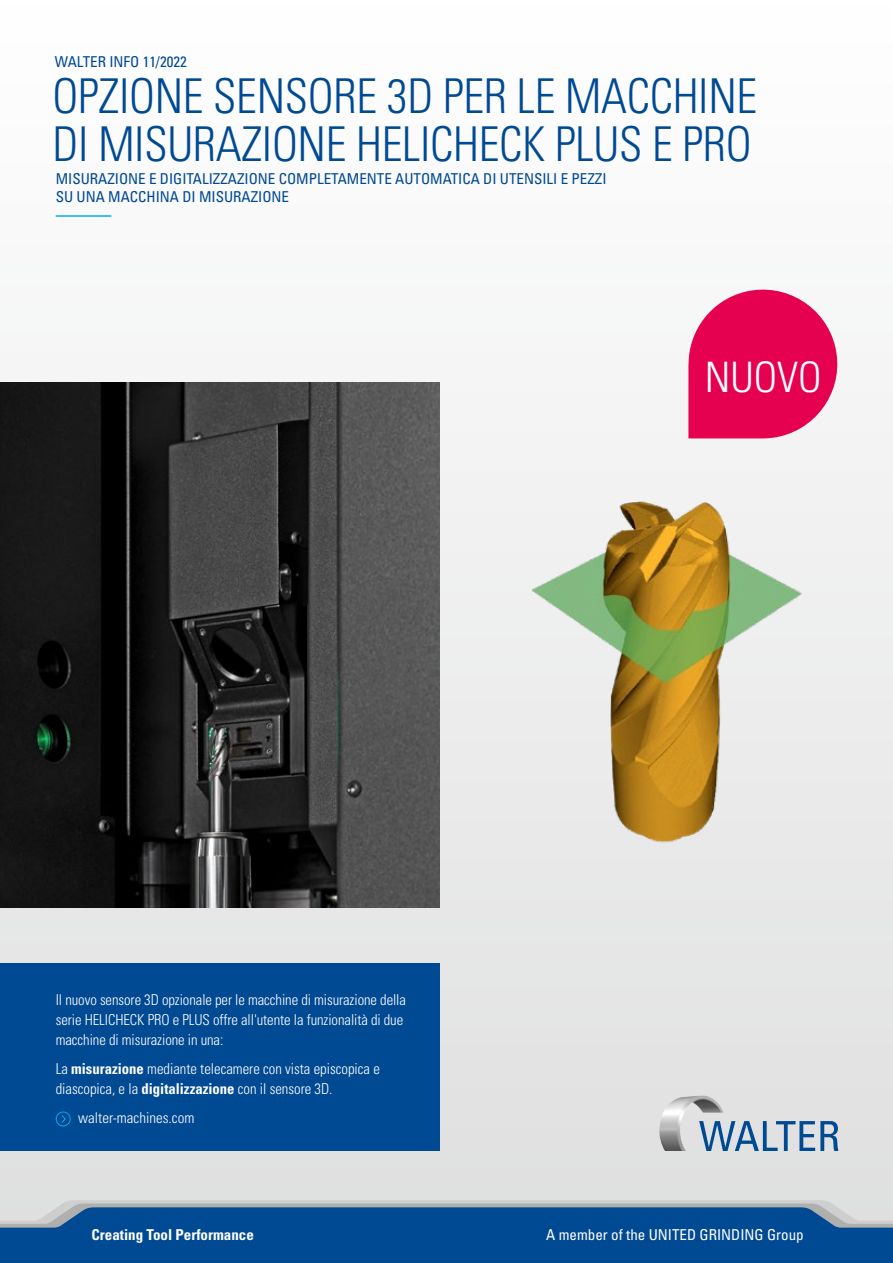
<style>
.page{position:relative;width:893px;height:1263px;background:#fff}
.page>*{position:absolute;margin:0;border:0;box-sizing:border-box;transform-origin:0 0}
.t1{font:300 condensed 48px/48px "Univers LT Std";letter-spacing:-.005em;color:#004993}
.t2{font:300 condensed 42px "Univers LT Std";color:#fff}
.t3{font:300 condensed 15px/20.2px "Univers LT Std";letter-spacing:-.005em;color:#fff}
.t4{font:condensed 15px/18px "Univers LT Std";color:#004993}
.t5{font:condensed 15px "Univers LT Std";color:#fff}
.t6{font:700 condensed 15px "Univers LT Std";color:#fff}
.s1{font-weight:700}
</style>
<div class="page">
<div style="left:0;top:0;width:893px;height:1263px;background:linear-gradient(to bottom,#fff,#dedede)"></div>
<svg style="left:0;top:1200px;width:893px;height:7px;background:#c4c4c4"></svg>
<svg style="left:0;top:1207px;width:893px;height:56px;background:#0d5196"></svg>
<hr style="left:56px;top:215px;width:55px;height:2px;background:#00b0eb">
<div style="left:0;top:963px;width:439px;height:188px;background:#004993"></div>
<div style="left:56px;top:1111px;width:15px;height:15px;border:1px solid #00b0eb;border-radius:50%"></div>
<svg style="left:61px;top:1115px;width:5px;height:8px"></svg>
<svg style="left:724px;top:1121px;width:114px;height:30px;background:#92abc5"></svg>
<img style="left:659px;top:1095px;width:65px;height:56px">
<img style="left:0;top:382px;width:439px;height:525px">
<img style="left:518px;top:474px;width:311px;height:376px">
<svg style="left:688px;top:282px;width:157px;height:156px"></svg>
<p class="t4" style="left:55px;top:52px;width:133px">WALTER INFO 11/2022</p>
<h1 class="t1" style="left:53px;top:72px;width:706px">OPZIONE SENSORE 3D PER LE MACCHINE<br>DI MISURAZIONE HELICHECK PLUS E PRO</h1>
<p class="t4" style="left:56px;top:170px;width:552px">MISURAZIONE E DIGITALIZZAZIONE COMPLETAMENTE AUTOMATICA DI UTENSILI E PEZZI<br>SU UNA MACCHINA DI MISURAZIONE</p>
<p class="t4" style="left:54px;top:86px;width:57px">SUBLINE</p>
<h1 class="t1" style="left:54px;top:106px;width:183px">HEADLINE<br>HEADLINE</h1>
<p class="t3" style="left:56px;top:989px;width:352px">Il nuovo sensore 3D opzionale per le macchine di misurazione della serie HELICHECK PRO e PLUS offre all'utente la funzionalità di due macchine di misurazione in una:</p>
<p class="t3" style="left:56px;top:1058px;width:326px">La <span class="s1">misurazione</span> mediante telecamere con vista episcopica e diascopica, e la <span class="s1">digitalizzazione</span> con il sensore 3D.</p>
<p class="t3" style="left:78px;top:1107px;width:118px">walter-machines.com</p>
<h2 class="t2" style="left:705px;top:352px;width:118px">NUOVO</h2>
<p class="t6" style="left:92px;top:1226px;width:164px">Creating Tool Performance</p>
<p class="t5" style="left:546px;top:1225px;width:259px">A member of the UNITED GRINDING Group</p>
</div>
